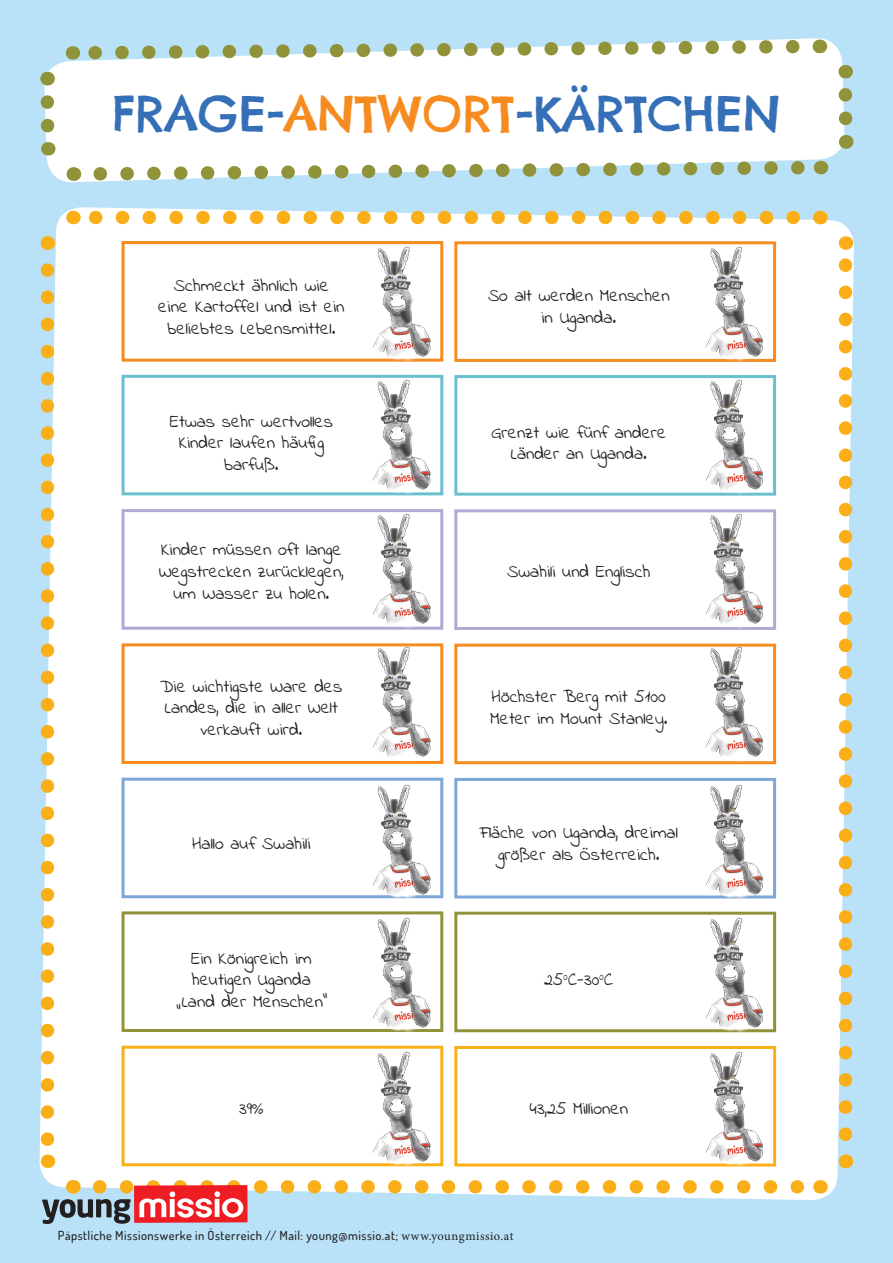
<style>
.page{position:relative;width:893px;height:1263px;background:#b9e2f8}
.page>*{position:absolute;margin:0;border:0;box-sizing:border-box;transform-origin:0 0}
.t1{font:48px "Chelsea Market Pro";color:#346fb7}
.t2{font:18px/21.6px "Indie Flower";color:#231f20;text-align:center}
.t3{font:500 12.45px "Dosis";letter-spacing:.04em;color:#231f20}
.s1{color:#f68b1f}
.s2{font-family:"Minion Pro";font-weight:400}
</style>
<div class="page">
<div style="left:39px;top:207px;width:815px;height:993px;background:#fff"></div>
<svg style="left:41px;top:270px;width:13px;height:878px"></svg>
<svg style="left:839px;top:256px;width:13px;height:878px"></svg>
<svg style="left:86px;top:211px;width:707px;height:13px;background:#f2daa0"></svg>
<svg style="left:819px;top:1148px;width:35px;height:51px"></svg>
<svg style="left:806px;top:207px;width:48px;height:43px"></svg>
<svg style="left:39px;top:207px;width:35px;height:49px"></svg>
<svg style="left:40px;top:38px;width:814px;height:145px;background:#ecf2ee"></svg>
<svg style="left:39px;top:1154px;width:768px;height:70px"></svg>
<div style="left:122px;top:241px;width:321px;height:121px;border:3px solid #f68b1f"></div>
<div style="left:122px;top:375px;width:321px;height:120px;border:3px solid #6abfd1"></div>
<div style="left:122px;top:778px;width:321px;height:120px;border:3px solid #7ca7d8"></div>
<div style="left:122px;top:509px;width:321px;height:121px;border:3px solid #afaad3"></div>
<div style="left:122px;top:911px;width:321px;height:121px;border:3px solid #91933b"></div>
<div style="left:122px;top:1046px;width:321px;height:120px;border:3px solid #faaf18"></div>
<div style="left:122px;top:643px;width:321px;height:121px;border:3px solid #f68b1f"></div>
<img style="left:352px;top:1062px;width:112px;height:134px">
<img style="left:352px;top:929px;width:112px;height:133px">
<img style="left:352px;top:791px;width:112px;height:138px">
<img style="left:352px;top:658px;width:112px;height:133px">
<img style="left:352px;top:524px;width:112px;height:134px">
<img style="left:352px;top:391px;width:112px;height:133px">
<img style="left:352px;top:241px;width:112px;height:150px">
<div style="left:454px;top:241px;width:322px;height:121px;border:3px solid #f68b1f"></div>
<div style="left:454px;top:375px;width:322px;height:121px;border:3px solid #6abfd1"></div>
<div style="left:454px;top:778px;width:322px;height:120px;border:3px solid #7ca7d8"></div>
<div style="left:454px;top:509px;width:322px;height:121px;border:3px solid #afaad3"></div>
<div style="left:454px;top:912px;width:322px;height:120px;border:3px solid #91933b"></div>
<div style="left:454px;top:1046px;width:322px;height:120px;border:3px solid #faaf18"></div>
<div style="left:454px;top:644px;width:322px;height:120px;border:3px solid #f68b1f"></div>
<img style="left:684px;top:1062px;width:113px;height:134px">
<img style="left:684px;top:929px;width:113px;height:133px">
<img style="left:684px;top:791px;width:113px;height:138px">
<img style="left:684px;top:658px;width:113px;height:133px">
<img style="left:684px;top:524px;width:113px;height:134px">
<img style="left:684px;top:391px;width:113px;height:133px">
<img style="left:684px;top:241px;width:113px;height:150px">
<h1 class="t1" style="left:112px;top:83px;width:670px">FRAGE-<span class="s1">ANTWORT</span>-KÄRTCHEN</h1>
<p class="t2" style="left:158px;top:275px;width:188px">Schmeckt ähnlich wie eine Kartoffel und ist ein beliebtes Lebensmittel.</p>
<p class="t2" style="left:170px;top:412px;width:165px">Etwas sehr wertvolles<br>Kinder laufen häufig barfuß.</p>
<p class="t2" style="left:159px;top:540px;width:186px">Kinder müssen oft lange<br>Wegstrecken zurücklegen, um Wasser zu holen.</p>
<p class="t2" style="left:160px;top:676px;width:184px">Die wichtigste Ware des<br>Landes, die in aller Welt verkauft wird.</p>
<p class="t2" style="left:192px;top:834px;width:120px">Hallo auf Swahili</p>
<p class="t2" style="left:176px;top:948px;width:153px">Ein Königreich im heutigen Uganda „Land der Menschen“</p>
<p class="t2" style="left:488px;top:286px;width:183px">So alt werden Menschen in Uganda.</p>
<p class="t2" style="left:491px;top:422px;width:177px">Grenzt wie fünf andere<br>Länder an Uganda.</p>
<p class="t2" style="left:507px;top:562px;width:145px">Swahili und Englisch</p>
<p class="t2" style="left:490px;top:687px;width:179px;text-align:left">Höchster Berg mit 5100<br>Meter im Mount Stanley.</p>
<p class="t2" style="left:480px;top:823px;width:199px">Fläche von Uganda, dreimal größer als Österreich.</p>
<p class="t2" style="left:544px;top:970px;width:71px">25°C-30°C</p>
<p class="t2" style="left:239px;top:1099px;width:26px">39%</p>
<p class="t2" style="left:530px;top:1099px;width:100px">43,25 Millionen</p>
<p class="t3" style="left:58px;top:1227px;width:457px">Päpstliche Missionswerke in Österreich // Mail: young@missio.at; <span class="s2">www.youngmissio.at</span></p>
</div>
